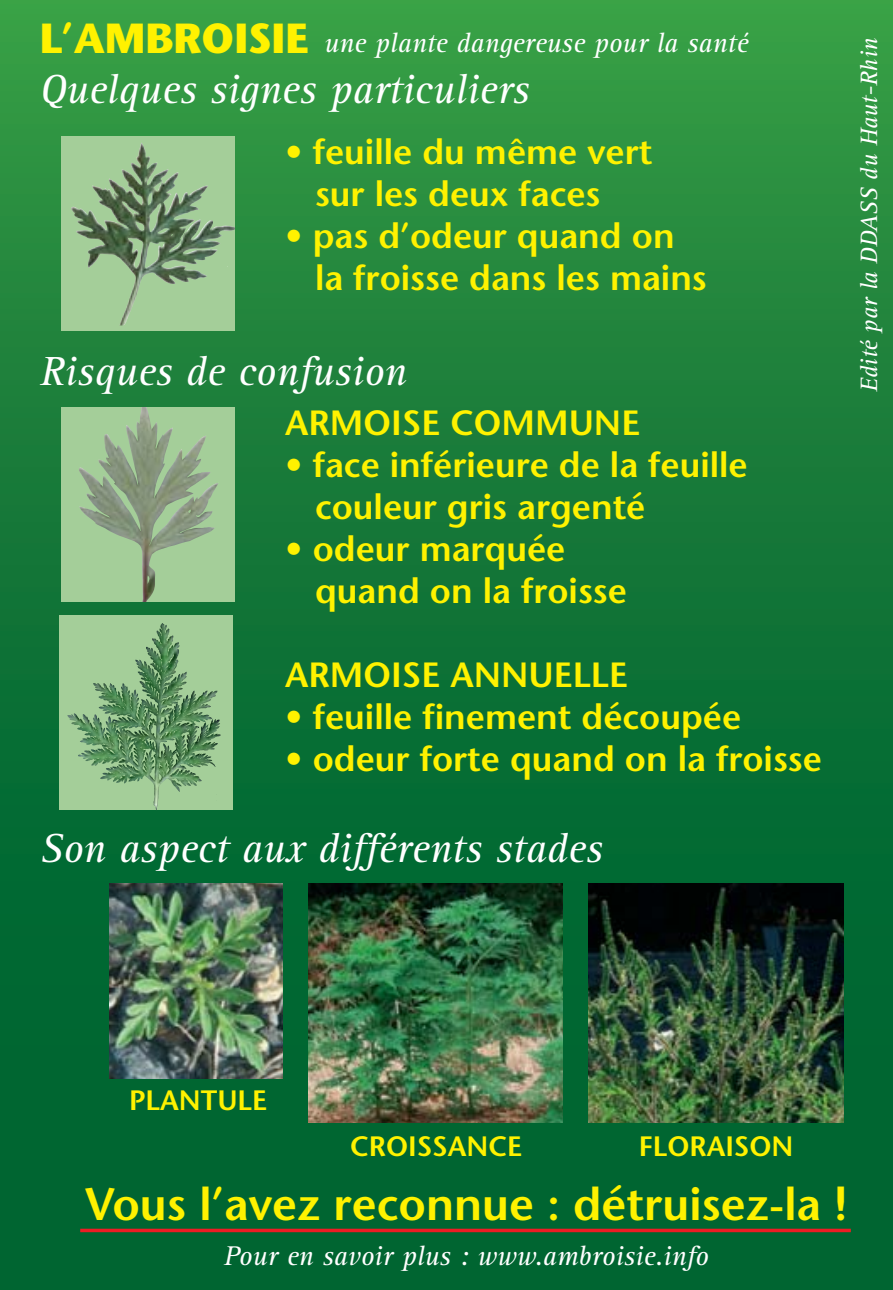
<style>
.page{position:relative;width:893px;height:1290px;background:#fff}
.page>*{position:absolute;margin:0;border:0;box-sizing:border-box;transform-origin:0 0}
.t1{font:600 45.5px "Stone Sans";color:#fff200}
.t2{font:italic 42px "Rotis Serif";color:#fff}
.t3{font:700 42px "Stone Sans";color:#fff200}
.t4{font:600 35px/42px "Stone Sans";color:#fff200}
.t5{font:italic 28px "Rotis Serif";color:#fff}
.t6{font:600 28px "Stone Sans";color:#fff200}
.t7{font:italic 24.5px "Rotis Serif";color:#fff}
</style>
<div class="page">
<div style="left:0;top:0;width:893px;height:1290px;background:linear-gradient(to bottom,#319643,#005a2d)"></div>
<svg style="left:62px;top:136px;width:173px;height:195px;background:#95ba8b"></svg>
<img style="left:141px;top:143px;width:67px;height:109px">
<svg style="left:62px;top:407px;width:173px;height:195px;background:#9dc092"></svg>
<img style="left:144px;top:407px;width:75px;height:139px">
<svg style="left:60px;top:615px;width:173px;height:195px;background:#8ab684"></svg>
<img style="left:163px;top:623px;width:10px;height:23px">
<img style="left:109px;top:884px;width:173px;height:194px">
<img style="left:308px;top:884px;width:255px;height:238px">
<img style="left:589px;top:884px;width:254px;height:238px">
<svg style="left:80px;top:1228px;width:771px;height:4px;background:#c22826"></svg>
<p class="t3" style="left:40px;top:22px;width:271px">L’AMBROISIE</p>
<p class="t2" style="left:40px;top:74px;width:491px">Quelques signes particuliers</p>
<p class="t4" style="left:315px;top:135px;width:339px;text-indent:-30px">• feuille du même vert sur les deux faces</p>
<p class="t4" style="left:315px;top:219px;width:393px;text-indent:-30px">• pas d’odeur quand on la froisse dans les mains</p>
<p class="t5" style="left:324px;top:33px;width:426px">une plante dangereuse pour la santé</p>
<p class="t7" style="left:860px;top:392px;width:355px;rotate:-90deg">Edité par la DDASS du Haut-Rhin</p>
<p class="t2" style="left:40px;top:356px;width:369px">Risques de confusion</p>
<p class="t4" style="left:285px;top:405px;width:357px">ARMOISE COMMUNE</p>
<p class="t4" style="left:315px;top:447px;width:434px;text-indent:-30px">• face inférieure de la feuille couleur gris argenté</p>
<p class="t4" style="left:315px;top:531px;width:313px;text-indent:-30px">• odeur marquée quand on la froisse</p>
<p class="t4" style="left:285px;top:657px;width:344px">ARMOISE ANNUELLE</p>
<p class="t4" style="left:285px;top:699px;width:457px">• feuille finement découpée</p>
<p class="t4" style="left:285px;top:741px;width:538px">• odeur forte quand on la froisse</p>
<p class="t2" style="left:40px;top:832px;width:565px">Son aspect aux différents stades</p>
<p class="t6" style="left:129px;top:1089px;width:140px">PLANTULE</p>
<p class="t6" style="left:350px;top:1136px;width:174px">CROISSANCE</p>
<p class="t6" style="left:639px;top:1136px;width:156px">FLORAISON</p>
<h1 class="t1" style="left:85px;top:1187px;width:764px">Vous l’avez reconnue : détruisez-la !</h1>
<p class="t5" style="left:224px;top:1246px;width:486px">Pour en savoir plus : www.ambroisie.info</p>
</div>
